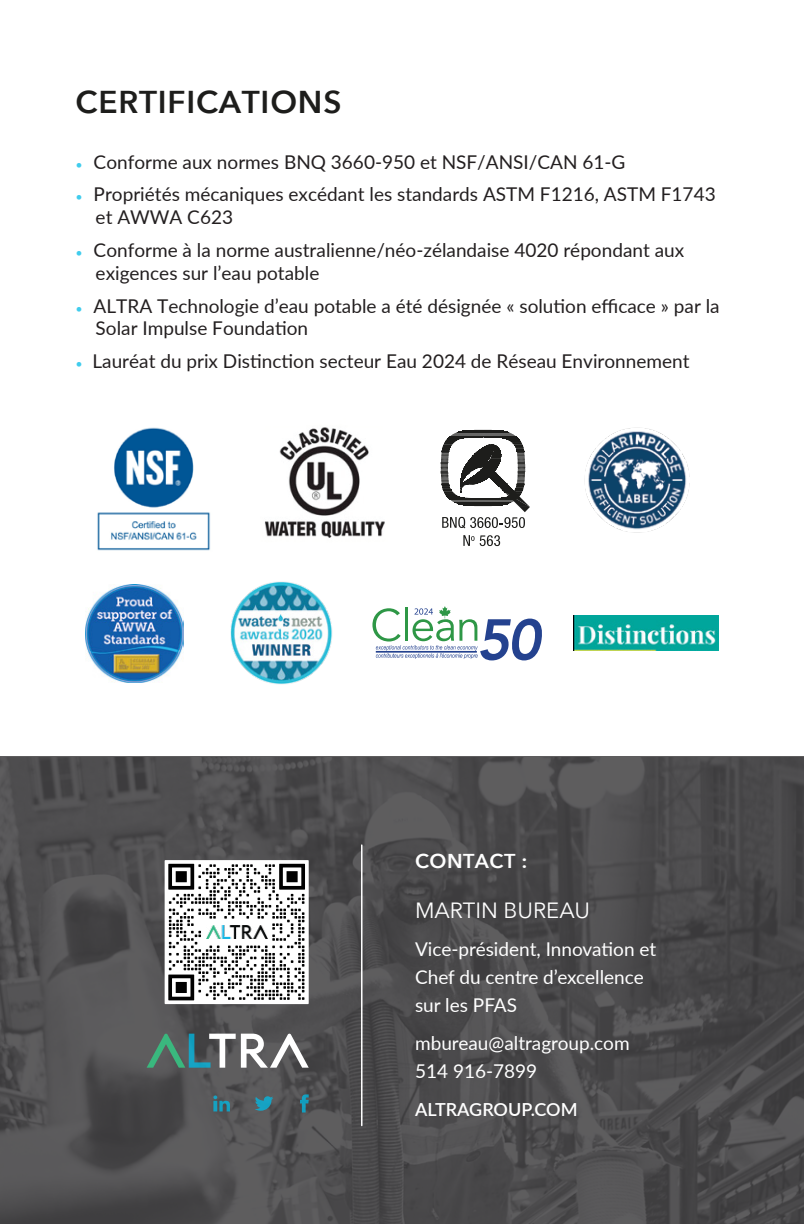
<style>
.page{position:relative;width:804px;height:1224px;background:#fff}
.page>*{position:absolute;margin:0;border:0;box-sizing:border-box;transform-origin:0 0}
.t1{font:600 31.6px "Avenir Next";letter-spacing:.025em;color:#1d1d1b}
.t2{font:22px "Avenir Next";color:#fff}
.t3{font:600 20px "Avenir Next";letter-spacing:.025em;color:#fff}
.t4{font:19px/22.8px "Lato";color:#231f20}
.t5{font:19px/28px "Lato";color:#fff}
.t6{font:600 18px "Lato";color:#fff}
.s1{font-size:12.6px;color:rgb(0 188 231/.75)}
</style>
<div class="page">
<svg style="left:0;top:757px;width:804px;height:467px;background:#4e4d4e"></svg>
<hr style="left:361px;top:845px;width:1px;height:281px;background:#fff">
<svg style="left:300px;top:1094px;width:9px;height:19px"></svg>
<svg style="left:213px;top:1095px;width:17px;height:16px"></svg>
<svg style="left:255px;top:1096px;width:18px;height:15px"></svg>
<svg style="left:147px;top:1034px;width:162px;height:34px"></svg>
<div style="left:165px;top:860px;width:144px;height:144px;background:#fff"></div>
<svg style="left:168px;top:864px;width:137px;height:136px"></svg>
<img style="left:206px;top:926px;width:61px;height:12px">
<hr style="left:465px;top:430px;width:36px;height:1px;background:#1d1d1b">
<hr style="left:459px;top:431px;width:47px;height:1px;background:#1d1d1b">
<hr style="left:456px;top:432px;width:53px;height:1px;background:#1d1d1b">
<hr style="left:454px;top:433px;width:57px;height:1px;background:#1d1d1b">
<hr style="left:452px;top:434px;width:61px;height:1px;background:#1d1d1b">
<hr style="left:451px;top:435px;width:64px;height:1px;background:#1d1d1b">
<hr style="left:450px;top:436px;width:66px;height:1px;background:#1d1d1b">
<svg style="left:441px;top:437px;width:89px;height:91px"></svg>
<svg style="left:463px;top:535px;width:37px;height:11px"></svg>
<img style="left:265px;top:427px;width:120px;height:111px">
<img style="left:86px;top:584px;width:98px;height:98px">
<img style="left:584px;top:427px;width:106px;height:106px">
<img style="left:97px;top:427px;width:113px;height:124px">
<img style="left:230px;top:581px;width:102px;height:103px">
<svg style="left:372px;top:606px;width:170px;height:54px"></svg>
<img style="left:574px;top:615px;width:144px;height:36px">
<h1 class="t1" style="left:76px;top:75px;width:267px">CERTIFICATIONS</h1>
<p class="t4" style="left:76px;top:149px;width:551px"><span class="s1">•</span> Conforme aux normes BNQ 3660-950 et NSF/ANSI/CAN 61-G</p>
<p class="t4" style="left:96px;top:182px;width:621px;text-indent:-20px"><span class="s1">•</span> Propriétés mécaniques excédant les standards ASTM F1216, ASTM F1743 et AWWA C623</p>
<p class="t4" style="left:96px;top:238px;width:590px;text-indent:-20px"><span class="s1">•</span> Conforme à la norme australienne/néo-zélandaise 4020 répondant aux exigences sur l’eau potable</p>
<p class="t4" style="left:96px;top:293px;width:625px;text-indent:-20px"><span class="s1">•</span> ALTRA Technologie d’eau potable a été désignée « solution efficace » par la<br>Solar Impulse Foundation</p>
<p class="t4" style="left:76px;top:349px;width:615px"><span class="s1">•</span> Lauréat du prix Distinction secteur Eau 2024 de Réseau Environnement</p>
<p class="t3" style="left:415px;top:844px;width:114px">CONTACT :</p>
<p class="t2" style="left:415px;top:892px;width:176px">MARTIN BUREAU</p>
<p class="t5" style="left:415px;top:934px;width:243px">Vice-président, Innovation et<br>Chef du centre d’excellence sur les PFAS</p>
<p class="t5" style="left:415px;top:1028px;width:216px">mbureau@altragroup.com<br>514 916-7899</p>
<p class="t6" style="left:415px;top:1096px;width:164px">ALTRAGROUP.COM</p>
</div>
